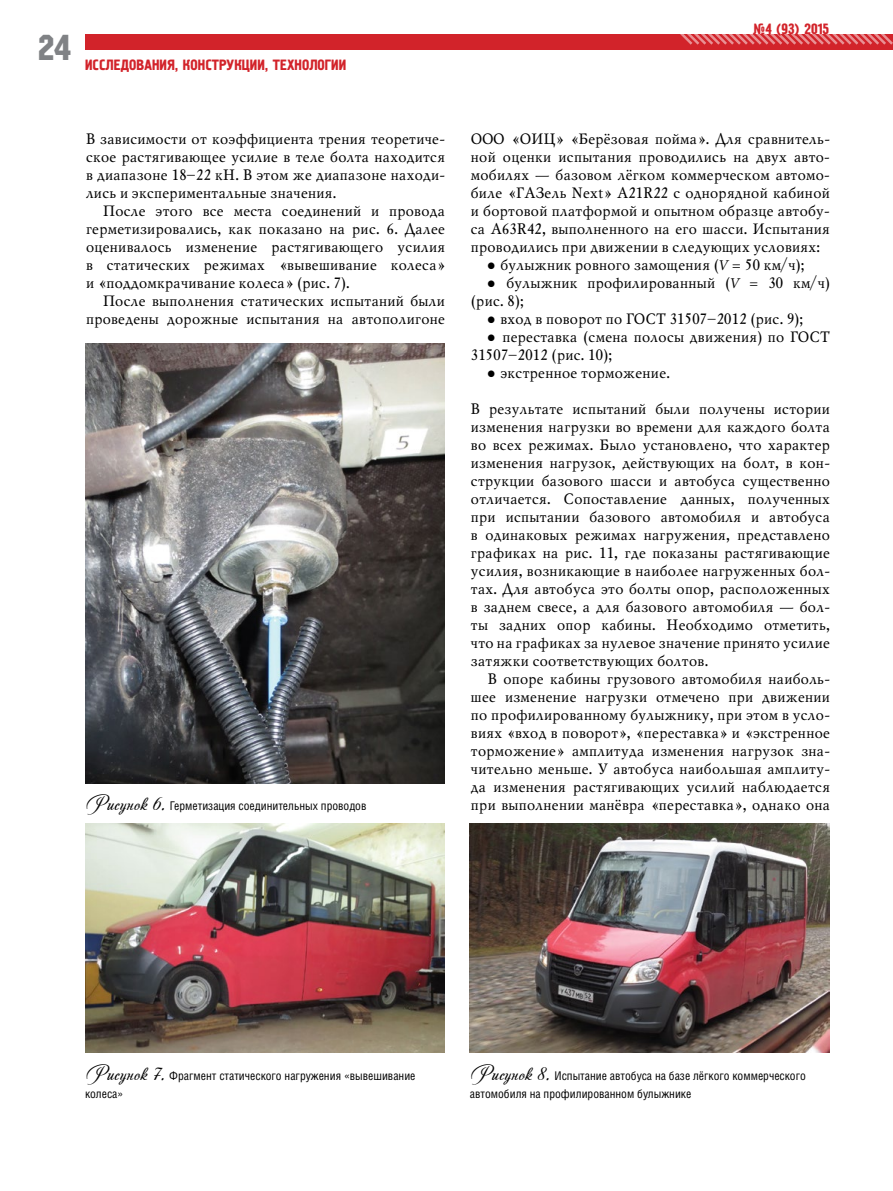
<style>
.page{position:relative;width:893px;height:1191px;background:#fff}
.page>*{position:absolute;margin:0;border:0;box-sizing:border-box;transform-origin:0 0}
.t1{font:36px "Machine C";color:#808285}
.t2{font:15px/18px "Mysl C";color:#000;text-align:justify}
.t3{font:15px "Pollock 1 C";color:#d2232a}
.t4{font:12px/18px "Helios Cond";color:#000}
.s1{font-family:"Calibri"}
.s2{font-family:"Minion Pro";font-style:italic}
.s3{font-family:"Andantinoscript";font-size:21px}
</style>
<div class="page">
<div style="left:85px;top:34px;width:808px;height:16px;background:#d2232a"></div>
<svg style="left:680px;top:34px;width:213px;height:11px"></svg>
<img style="left:85px;top:824px;width:359px;height:228px">
<img style="left:85px;top:343px;width:359px;height:440px">
<img style="left:470px;top:824px;width:359px;height:228px">
<h1 class="t1" style="left:38px;top:27px;width:34px">24</h1>
<p class="t3" style="left:85px;top:56px;width:255px">Исследования, конструкции , технологии</p>
<p class="t3" style="left:753px;top:21px;width:78px">№4 (93) 2015</p>
<p class="t2" style="left:470px;top:130px;width:361px">ООО «ОИЦ» «Берёзовая пойма». Для сравнитель&shy;ной оценки испытания проводились на двух авто&shy;мобилях — базовом лёгком коммерческом автомо&shy;биле «ГАЗель Next» A21R22 с однорядной кабиной и бортовой платформой и опытном образце автобу&shy;са A63R42, выполненного на его шасси. Испытания проводились при движении в следующих условиях:</p>
<p class="t2" style="left:487px;top:256px;width:318px"><span class="s1">●</span> булыжник ровного замощения (<span class="s2">V =</span> 50 км/ч);</p>
<p class="t2" style="left:470px;top:274px;width:361px;text-indent:17px"><span class="s1">●</span> булыжник профилированный (<span class="s2">V =</span> 30 км/ч) (рис. 8);</p>
<p class="t2" style="left:487px;top:310px;width:317px"><span class="s1">●</span> вход в поворот по ГОСТ 31507–2012 (рис. 9);</p>
<p class="t2" style="left:470px;top:328px;width:361px;text-indent:17px"><span class="s1">●</span> переставка (смена полосы движения) по ГОСТ<br>31507–2012 (рис. 10);</p>
<p class="t2" style="left:487px;top:364px;width:184px"><span class="s1">●</span> экстренное торможение.</p>
<p class="t2" style="left:470px;top:400px;width:361px">В результате испытаний были получены истории изменения нагрузки во времени для каждого болта во всех режимах. Было установлено, что характер изменения нагрузок, действующих на болт, в кон&shy;струкции базового шасси и автобуса существенно отличается. Сопоставление данных, полученных при испытании базового автомобиля и автобуса в одинаковых режимах нагружения, представлено графиках на рис. 11, где показаны растягивающие усилия, возникающие в наиболее нагруженных бол&shy;тах. Для автобуса это болты опор, расположенных в заднем свесе, а для базового автомобиля — бол&shy;ты задних опор кабины. Необходимо отметить, что на графиках за нулевое значение принято усилие затяжки соответствующих болтов.</p>
<p class="t2" style="left:470px;top:670px;width:361px;text-indent:17px">В опоре кабины грузового автомобиля наиболь&shy;шее изменение нагрузки отмечено при движении по профилированному булыжнику, при этом в усло&shy;виях «вход в поворот», «переставка» и «экстренное торможение» амплитуда изменения нагрузок зна&shy;чительно меньше. У автобуса наибольшая амплиту&shy;да изменения растягивающих усилий наблюдается</p>
<p class="t2" style="left:85px;top:130px;width:361px">В зависимости от коэффициента трения теоретиче&shy;ское растягивающее усилие в теле болта находится в диапазоне 18–22 кН. В этом же диапазоне находи&shy;лись и экспериментальные значения.</p>
<p class="t2" style="left:85px;top:202px;width:361px;text-indent:17px">После этого все места соединений и провода герметизировались, как показано на рис. 6. Далее оценивалось изменение растягивающего усилия в статических режимах «вывешивание колеса» и «поддомкрачивание колеса» (рис. 7).</p>
<p class="t2" style="left:85px;top:292px;width:361px;text-align:right">После выполнения статических испытаний были проведены дорожные испытания на автополигоне</p>
<p class="t4" style="left:85px;top:797px;width:283px"><span class="s3">Рисунок 6.</span> Герметизация соединительных проводов</p>
<p class="t2" style="left:470px;top:796px;width:361px">при выполнении манёвра «переставка», однако она</p>
<p class="t4" style="left:85px;top:1067px;width:332px"><span class="s3">Рисунок 7.</span> Фрагмент статического нагружения «вывешивание колеса»</p>
<p class="t4" style="left:470px;top:1067px;width:338px"><span class="s3">Рисунок 8.</span> Испытание автобуса на базе лёгкого коммерческого автомобиля на профилированном булыжнике</p>
</div>
